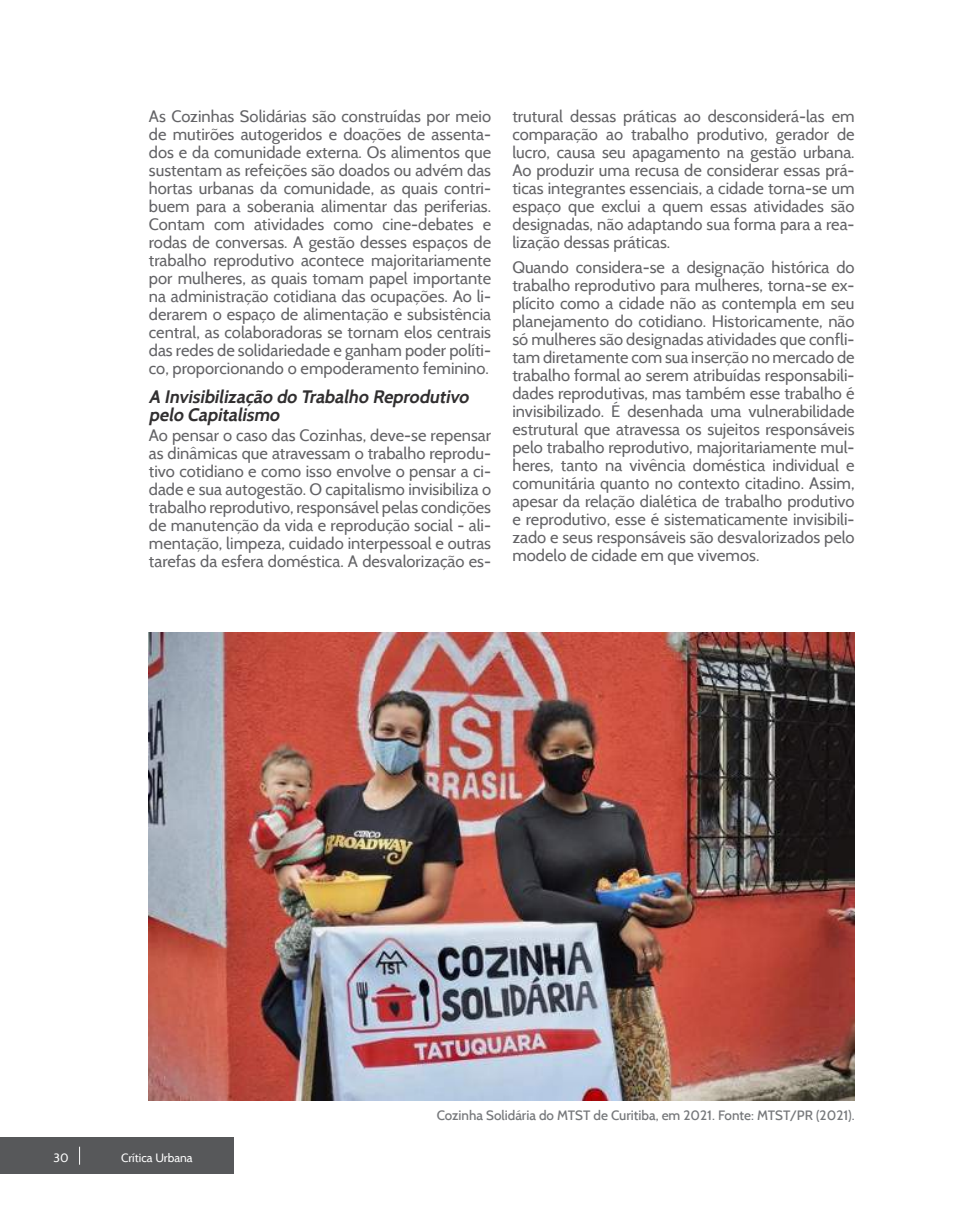
<style>
.page{position:relative;width:961px;height:1231px;background:#fff}
.page>*{position:absolute;margin:0;border:0;box-sizing:border-box;transform-origin:0 0}
.t1{font:italic 700 18px/18px "Cabin";color:#312f30}
.t2{font:16.5px/18px "Cabin";color:#636366;text-align:justify}
.t3{font:500 13.5px "Cabin";color:#76787b}
.t4{font:12px "Cabin";color:#fff}
</style>
<div class="page">
<div style="left:0;top:1137px;width:234px;height:36px;background:#57585a"></div>
<svg style="left:79px;top:1146px;width:1px;height:18px"></svg>
<img style="left:149px;top:632px;width:705px;height:468px">
<p class="t2" style="left:149px;top:107px;width:344px">As Cozinhas Solidárias são construídas por meio de mutirões autogeridos e doações de assenta&shy;dos e da comunidade externa. Os alimentos que sustentam as refeições são doados ou advém das hortas urbanas da comunidade, as quais contri&shy;buem para a soberania alimentar das periferias.<br>Contam com atividades como cine-debates e rodas de conversas. A gestão desses espaços de trabalho reprodutivo acontece majoritariamente por mulheres, as quais tomam papel importante na administração cotidiana das ocupações. Ao li&shy;derarem o espaço de alimentação e subsistência central, as colaboradoras se tornam elos centrais das redes de solidariedade e ganham poder políti&shy;co, proporcionando o empoderamento feminino.</p>
<p class="t1" style="left:149px;top:388px;width:325px">A Invisibilização do Trabalho Reprodutivo pelo Capitalismo</p>
<p class="t2" style="left:149px;top:426px;width:344px">Ao pensar o caso das Cozinhas, deve-se repensar as dinâmicas que atravessam o trabalho reprodu&shy;tivo cotidiano e como isso envolve o pensar a ci&shy;dade e sua autogestão. O capitalismo invisibiliza o trabalho reprodutivo, responsável pelas condições de manutenção da vida e reprodução social - ali&shy;mentação, limpeza, cuidado interpessoal e outras tarefas da esfera doméstica. A desvalorização es-</p>
<p class="t2" style="left:512px;top:107px;width:344px">trutural dessas práticas ao desconsiderá-las em comparação ao trabalho produtivo, gerador de lucro, causa seu apagamento na gestão urbana.<br>Ao produzir uma recusa de considerar essas prá&shy;ticas integrantes essenciais, a cidade torna-se um espaço que exclui a quem essas atividades são designadas, não adaptando sua forma para a rea&shy;lização dessas práticas.</p>
<p class="t2" style="left:512px;top:258px;width:344px">Quando considera-se a designação histórica do trabalho reprodutivo para mulheres, torna-se ex&shy;plícito como a cidade não as contempla em seu planejamento do cotidiano. Historicamente, não só mulheres são designadas atividades que confli&shy;tam diretamente com sua inserção no mercado de trabalho formal ao serem atribuídas responsabili&shy;dades reprodutivas, mas também esse trabalho é invisibilizado. É desenhada uma vulnerabilidade estrutural que atravessa os sujeitos responsáveis pelo trabalho reprodutivo, majoritariamente mul&shy;heres, tanto na vivência doméstica individual e comunitária quanto no contexto citadino. Assim, apesar da relação dialética de trabalho produtivo e reprodutivo, esse é sistematicamente invisibili&shy;zado e seus responsáveis são desvalorizados pelo modelo de cidade em que vivemos.</p>
<p class="t4" style="left:54px;top:1149px;width:17px">30</p>
<p class="t4" style="left:121px;top:1149px;width:73px">Crítica Urbana</p>
<p class="t3" style="left:437px;top:1106px;width:419px">Cozinha Solidária do MTST de Curitiba, em 2021. Fonte: MTST/PR (2021).</p>
</div>
